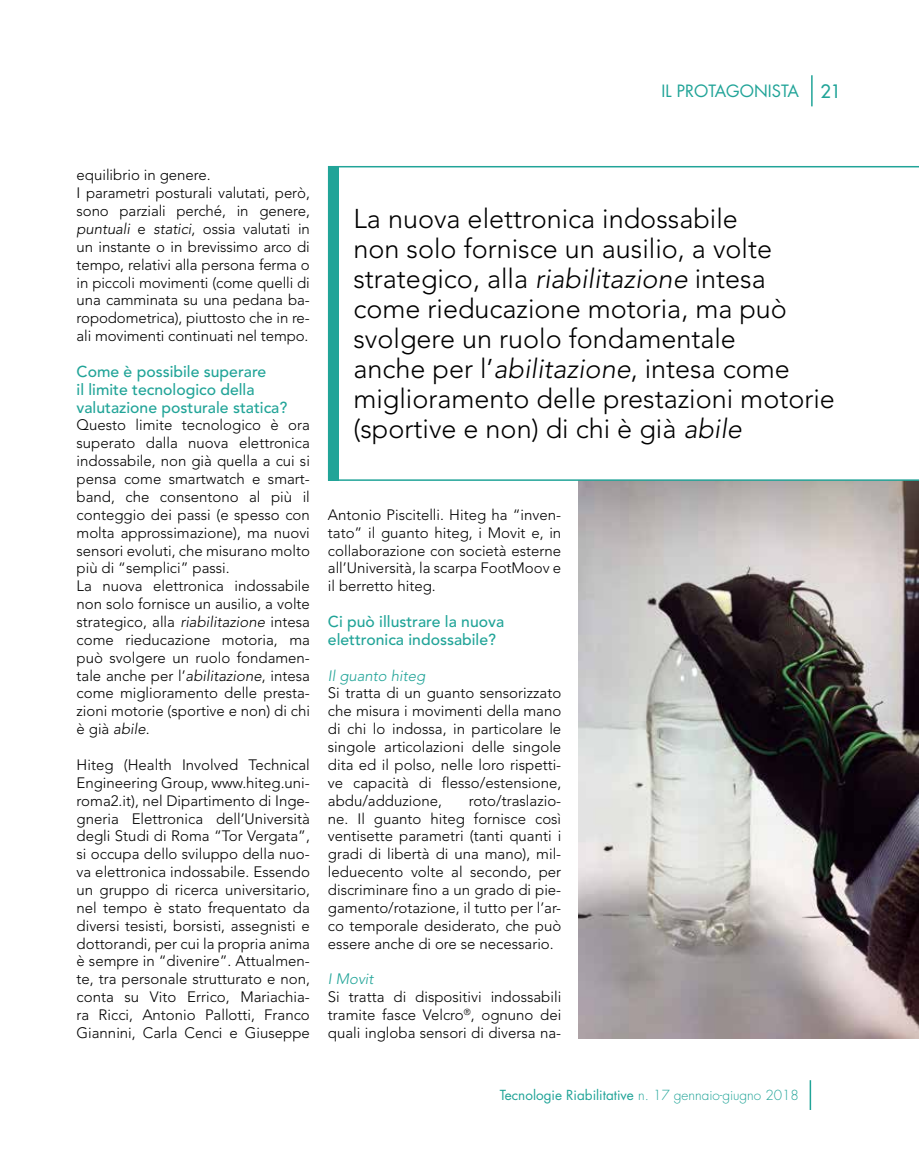
<style>
.page{position:relative;width:919px;height:1149px;background:#fff}
.page>*{position:absolute;margin:0;border:0;box-sizing:border-box;transform-origin:0 0}
.t1{font:300 27px/30px "Avenir";color:#000}
.t2{font:16.5px "Futura";color:#21a498}
.t3{font:500 15.75px/17.9px "Avenir";color:#21a498}
.t4{font:300 15px/17.9px "Avenir";color:#000;text-align:justify}
.t5{font:italic 300 15px "Avenir";color:#21a498}
.t6{font:13.5px "Futura";color:#21a498}
.s1{font-size:18px}
.s2{font-style:italic}
.s3{font-weight:300}
</style>
<div class="page">
<hr style="left:809px;top:1079px;width:2px;height:30px;background:#21a498">
<hr style="left:811px;top:75px;width:1px;height:31px;background:#21a498">
<img style="left:578px;top:480px;width:340px;height:557px">
<svg style="left:338px;top:166px;width:580px;height:314px"></svg>
<div style="left:328px;top:166px;width:10px;height:314px;background:#21a498"></div>
<p class="t2" style="left:661px;top:81px;width:181px">IL PROTAGONISTA <span class="s1">21</span></p>
<p class="t4" style="left:77px;top:166px;width:235px;text-align:left">equilibrio in genere.<br>I parametri posturali valutati, però, sono parziali perché, in genere, <span class="s2">puntuali</span> e <span class="s2">statici</span>, ossia valutati in un instante o in brevissimo arco di tempo, relativi alla persona ferma o in piccoli movimenti (come quelli di una camminata su una pedana ba&shy;ropodometrica), piuttosto che in re&shy;ali movimenti continuati nel tempo.</p>
<p class="t3" style="left:77px;top:363px;width:212px">Come è possibile superare<br>il limite tecnologico della valutazione posturale statica?</p>
<p class="t4" style="left:77px;top:416px;width:235px;text-align:left">Questo limite tecnologico è ora superato dalla nuova elettronica indossabile, non già quella a cui si pensa come smartwatch e smart&shy;band, che consentono al più il conteggio dei passi (e spesso con molta approssimazione), ma nuovi sensori evoluti, che misurano molto più di “semplici” passi.<br>La nuova elettronica indossabile non solo fornisce un ausilio, a volte strategico, alla <span class="s2">riabilitazione</span> intesa come rieducazione motoria, ma può svolgere un ruolo fondamen&shy;tale anche per l’<span class="s2">abilitazione</span>, intesa come miglioramento delle presta&shy;zioni motorie (sportive e non) di chi è già <span class="s2">abile</span>.</p>
<p class="t4" style="left:77px;top:755px;width:235px">Hiteg (Health Involved Technical Engineering Group, www.hiteg.uni&shy;roma2.it), nel Dipartimento di Inge&shy;gneria Elettronica dell’Università degli Studi di Roma “Tor Vergata”, si occupa dello sviluppo della nuo&shy;va elettronica indossabile. Essendo un gruppo di ricerca universitario, nel tempo è stato frequentato da diversi tesisti, borsisti, assegnisti e dottorandi, per cui la propria anima è sempre in “divenire”. Attualmen&shy;te, tra personale strutturato e non, conta su Vito Errico, Mariachia&shy;ra Ricci, Antonio Pallotti, Franco Giannini, Carla Cenci e Giuseppe</p>
<p class="t1" style="left:353px;top:204px;width:483px">La nuova elettronica indossabile<br>non solo fornisce un ausilio, a volte strategico, alla <span class="s2">riabilitazione</span> intesa come rieducazione motoria, ma può svolgere un ruolo fondamentale<br>anche per l’<span class="s2">abilitazione</span>, intesa come miglioramento delle prestazioni motorie (sportive e non) di chi è già <span class="s2">abile</span></p>
<p class="t4" style="left:328px;top:505px;width:235px">Antonio Piscitelli. Hiteg ha “inven&shy;tato” il guanto hiteg, i Movit e, in collaborazione con società esterne all’Università, la scarpa FootMoov e il berretto hiteg.</p>
<p class="t3" style="left:328px;top:612px;width:178px">Ci può illustrare la nuova elettronica indossabile?</p>
<p class="t5" style="left:328px;top:666px;width:99px">Il guanto hiteg</p>
<p class="t4" style="left:328px;top:684px;width:235px">Si tratta di un guanto sensorizzato che misura i movimenti della mano di chi lo indossa, in particolare le singole articolazioni delle singole dita ed il polso, nelle loro rispetti&shy;ve capacità di flesso/estensione, abdu/adduzione,</p>
<p class="t4" style="left:328px;top:791px;width:235px;text-indent:141px">roto/traslazio&shy;ne. Il guanto hiteg fornisce così ventisette parametri (tanti quanti i gradi di libertà di una mano), mil&shy;leduecento volte al secondo, per discriminare fino a un grado di pie&shy;gamento/rotazione, il tutto per l’ar&shy;co temporale desiderato, che può essere anche di ore se necessario.</p>
<p class="t5" style="left:328px;top:969px;width:47px">I Movit</p>
<p class="t4" style="left:328px;top:987px;width:235px">Si tratta di dispositivi indossabili tramite fasce Velcro<sup>®</sup>, ognuno dei quali ingloba sensori di diversa na-</p>
<p class="t6" style="left:500px;top:1086px;width:300px">Tecnologie Riabilitative <span class="s3">n. 17 gennaio-giugno 2018</span></p>
</div>
